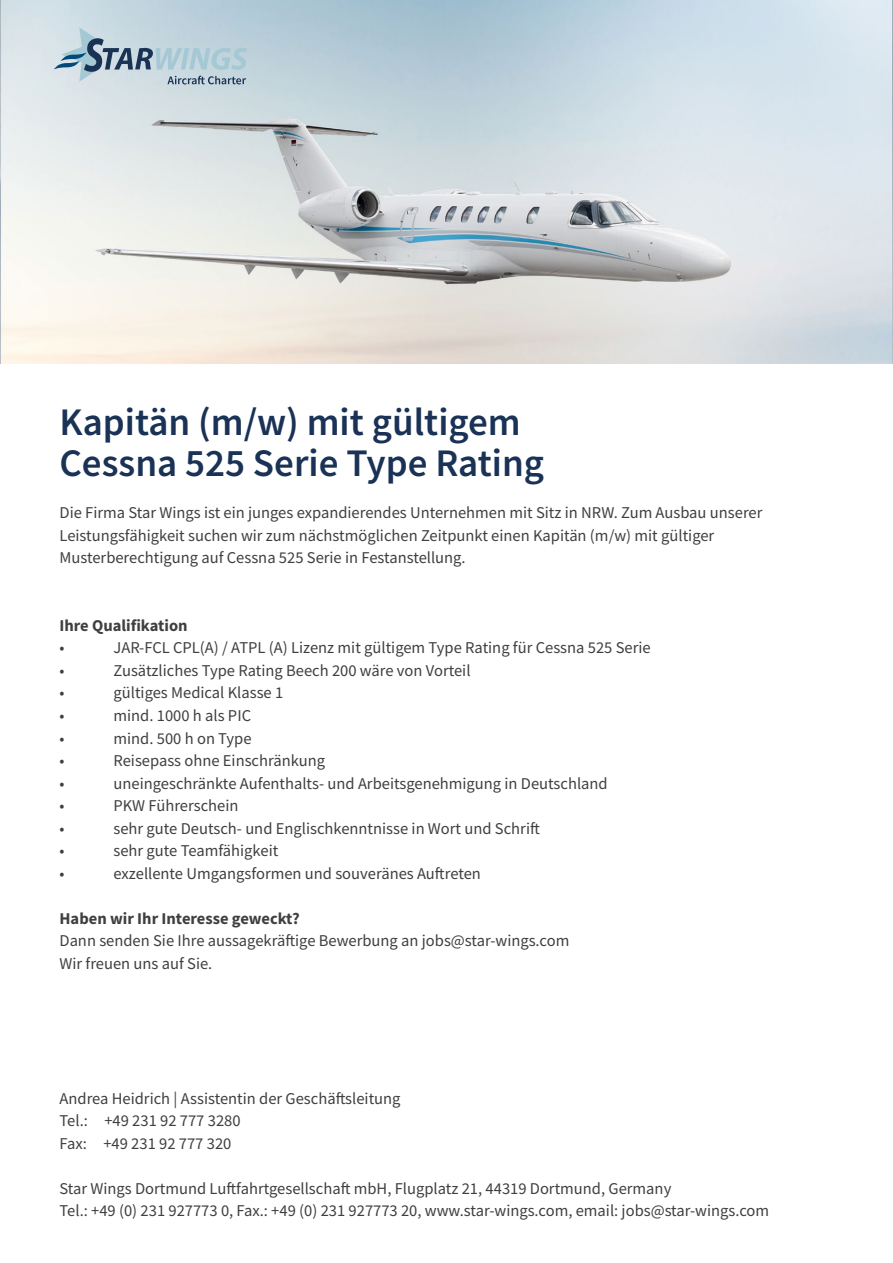
<style>
.page{position:relative;width:893px;height:1263px;background:#fff}
.page>*{position:absolute;margin:0;border:0;box-sizing:border-box;transform-origin:0 0}
.t1{font:600 39px/40.5px "Source Sans Pro";color:#193255}
.t2{font:16.5px/22.5px "Source Sans Pro";color:#3f3f3f}
.t3{font:700 16.5px "Source Sans Pro";color:#3f3f3f}
</style>
<div class="page">
<img style="left:0;top:0;width:893px;height:364px">
<svg style="left:54px;top:27px;width:193px;height:58px;background:#b0c4cf"></svg>
<h1 class="t1" style="left:60px;top:401px;width:486px">Kapitän (m/w) mit gültigem<br>Cessna 525 Serie Type Rating</h1>
<p class="t2" style="left:60px;top:502px;width:704px">Die Firma Star Wings ist ein junges expandierendes Unternehmen mit Sitz in NRW. Zum Ausbau unserer<br>Leistungsfähigkeit suchen wir zum nächstmöglichen Zeitpunkt einen Kapitän (m/w) mit gültiger<br>Musterberechtigung auf Cessna 525 Serie in Festanstellung.</p>
<p class="t3" style="left:60px;top:614px;width:130px">Ihre Qualifikation</p>
<p class="t2" style="left:60px;top:637px;width:7px">•</p>
<p class="t2" style="left:114px;top:637px;width:539px">JAR-FCL CPL(A) / ATPL (A) Lizenz mit gültigem Type Rating für Cessna 525 Serie</p>
<p class="t2" style="left:60px;top:659px;width:7px">•</p>
<p class="t2" style="left:114px;top:659px;width:359px">Zusätzliches Type Rating Beech 200 wäre von Vorteil</p>
<p class="t2" style="left:60px;top:682px;width:7px">•</p>
<p class="t2" style="left:114px;top:682px;width:171px">gültiges Medical Klasse 1</p>
<p class="t2" style="left:60px;top:704px;width:7px">•</p>
<p class="t2" style="left:114px;top:704px;width:139px">mind. 1000 h als PIC</p>
<p class="t2" style="left:60px;top:727px;width:7px">•</p>
<p class="t2" style="left:114px;top:727px;width:140px">mind. 500 h on Type</p>
<p class="t2" style="left:60px;top:749px;width:7px">•</p>
<p class="t2" style="left:114px;top:749px;width:213px">Reisepass ohne Einschränkung</p>
<p class="t2" style="left:60px;top:772px;width:7px">•</p>
<p class="t2" style="left:114px;top:772px;width:496px">uneingeschränkte Aufenthalts- und Arbeitsgenehmigung in Deutschland</p>
<p class="t2" style="left:60px;top:794px;width:7px">•</p>
<p class="t2" style="left:114px;top:794px;width:126px">PKW Führerschein</p>
<p class="t2" style="left:60px;top:817px;width:7px">•</p>
<p class="t2" style="left:114px;top:817px;width:428px">sehr gute Deutsch- und Englischkenntnisse in Wort und Schrift</p>
<p class="t2" style="left:60px;top:839px;width:7px">•</p>
<p class="t2" style="left:114px;top:839px;width:166px">sehr gute Teamfähigkeit</p>
<p class="t2" style="left:60px;top:862px;width:7px">•</p>
<p class="t2" style="left:114px;top:862px;width:369px">exzellente Umgangsformen und souveränes Auftreten</p>
<p class="t3" style="left:60px;top:907px;width:242px">Haben wir Ihr Interesse geweckt?</p>
<p class="t2" style="left:60px;top:929px;width:511px">Dann senden Sie Ihre aussagekräftige Bewerbung an jobs@star-wings.com<br>Wir freuen uns auf Sie.</p>
<p class="t2" style="left:60px;top:1087px;width:343px">Andrea Heidrich | Assistentin der Geschäftsleitung<br>Tel.: +49 231 92 777 3280<br>Fax: +49 231 92 777 320</p>
<p class="t2" style="left:60px;top:1177px;width:711px">Star Wings Dortmund Luftfahrtgesellschaft mbH, Flugplatz 21, 44319 Dortmund, Germany<br>Tel.: +49 (0) 231 927773 0, Fax.: +49 (0) 231 927773 20, www.star-wings.com, email: jobs@star-wings.com</p>
</div>
